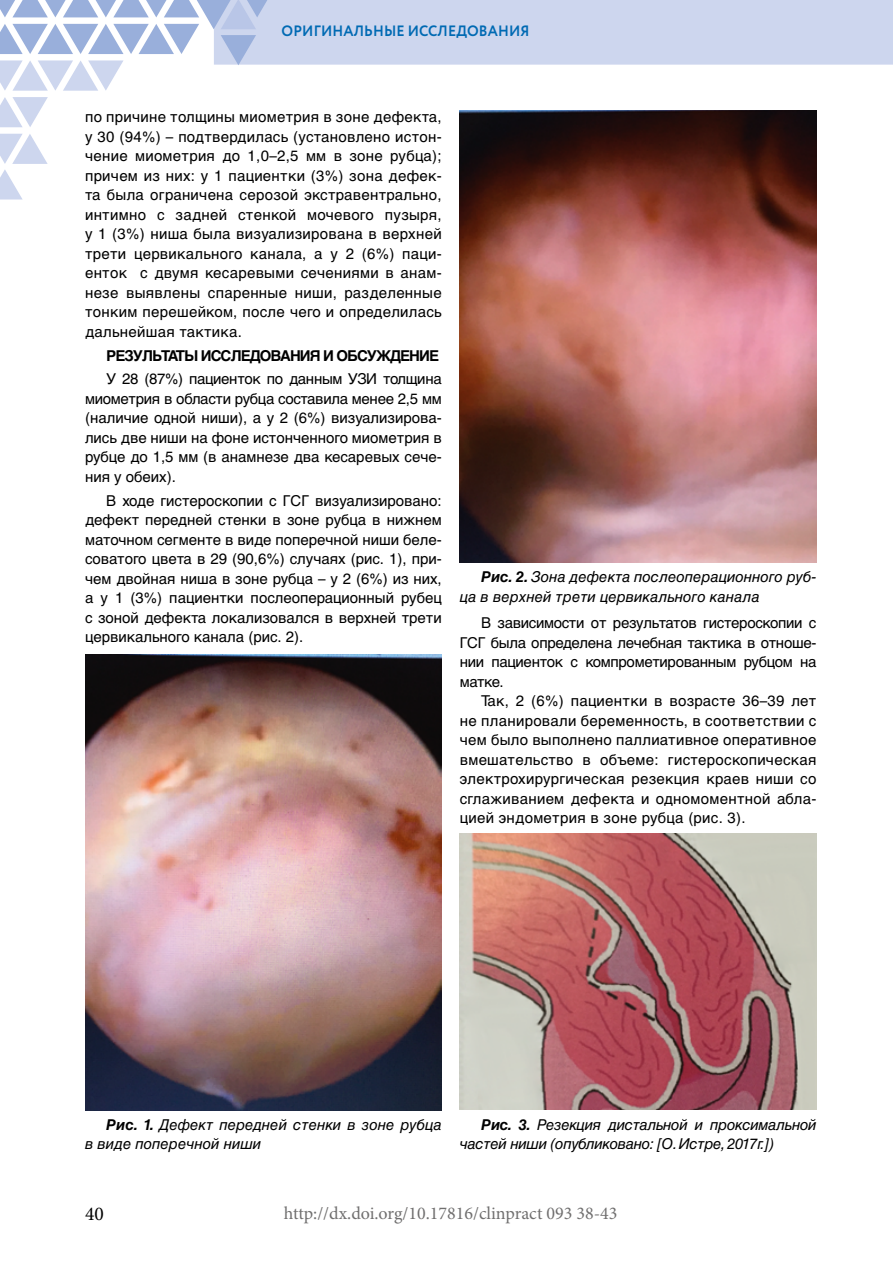
<style>
.page{position:relative;width:893px;height:1263px;background:#fff}
.page>*{position:absolute;margin:0;border:0;box-sizing:border-box;transform-origin:0 0}
.t1{font:19.5px "Minion Pro";color:#000}
.t2{font:18px "Minion Pro";color:#706f6f}
.t3{font:15px/19.5px "Helvetica Cyrillic";color:#000;text-align:justify}
.t4{font:italic 15px/19.5px "Helvetica Cyrillic";color:#000}
.t5{font:italic 15px/19.5px "Helvetica Cyrillic";letter-spacing:-.02em;color:#000}
.t6{font:700 15px "Helvetica Cyrillic";letter-spacing:-.06em;color:#000}
.t7{font:700 15px "Circe";letter-spacing:.01em;color:#006ab3;scale:.95 1}
.s1{font-weight:700}
</style>
<div class="page">
<svg style="left:0;top:97px;width:48px;height:30px"></svg>
<svg style="left:0;top:134px;width:48px;height:65px"></svg>
<svg style="left:0;top:0;width:893px;height:91px"></svg>
<img style="left:85px;top:655px;width:357px;height:456px">
<img style="left:460px;top:111px;width:356px;height:452px">
<img style="left:460px;top:833px;width:356px;height:277px">
<p class="t7" style="left:282px;top:21px;width:263px">ОРИГИНАЛЬНЫЕ ИССЛЕДОВАНИЯ</p>
<p class="t3" style="left:85px;top:107px;width:358px">по причине толщины миометрия в зоне дефекта, у 30 (94%) – подтвердилась (установлено истон&shy;чение миометрия до 1,0–2,5 мм в зоне рубца); причем из них: у 1 пациентки (3%) зона дефек&shy;та была ограничена серозой экстравентрально, интимно с задней стенкой мочевого пузыря, у 1 (3%) ниша была визуализирована в верхней трети цервикального канала, а у 2 (6%) паци&shy;енток с двумя кесаревыми сечениями в анам&shy;незе выявлены спаренные ниши, разделенные тонким перешейком, после чего и определилась дальнейшая тактика.</p>
<p class="t6" style="left:106px;top:347px;width:334px">РЕЗУЛЬТАТЫ ИССЛЕДОВАНИЯ И ОБСУЖДЕНИЕ</p>
<p class="t3" style="left:85px;top:369px;width:358px;text-indent:21px">У 28 (87%) пациенток по данным УЗИ толщина миометрия в области рубца составила менее 2,5 мм (наличие одной ниши), а у 2 (6%) визуализирова&shy;лись две ниши на фоне истонченного миометрия в рубце до 1,5 мм (в анамнезе два кесаревых сече&shy;ния у обеих).</p>
<p class="t3" style="left:85px;top:491px;width:358px;text-indent:21px">В ходе гистероскопии с ГСГ визуализировано: дефект передней стенки в зоне рубца в нижнем маточном сегменте в виде поперечной ниши беле&shy;соватого цвета в 29 (90,6%) случаях (рис. 1), при&shy;чем двойная ниша в зоне рубца – у 2 (6%) из них, а у 1 (3%) пациентки послеоперационный рубец с зоной дефекта локализовался в верхней трети цервикального канала (рис. 2).</p>
<p class="t4" style="left:460px;top:567px;width:358px;text-indent:21px"><span class="s1">Рис. 2.</span> Зона дефекта послеоперационного руб&shy;ца в верхней трети цервикального канала</p>
<p class="t3" style="left:460px;top:613px;width:358px;text-indent:21px">В зависимости от результатов гистероскопии с ГСГ была определена лечебная тактика в отноше&shy;нии пациенток с компрометированным рубцом на матке.</p>
<p class="t3" style="left:460px;top:691px;width:358px;text-indent:21px">Так, 2 (6%) пациентки в возрасте 36–39 лет не планировали беременность, в соответствии с чем было выполнено паллиативное оперативное вмешательство в объеме: гистероскопическая электрохирургическая резекция краев ниши со сглаживанием дефекта и одномоментной абла&shy;цией эндометрия в зоне рубца (рис. 3).</p>
<p class="t4" style="left:85px;top:1115px;width:358px;text-indent:21px"><span class="s1">Рис. 1.</span> Дефект передней стенки в зоне рубца в виде поперечной ниши</p>
<p class="t5" style="left:460px;top:1115px;width:358px;text-indent:21px"><span class="s1">Рис. 3.</span> Резекция дистальной и проксимальной частей ниши (опубликовано: [О. Истре, 2017г.])</p>
<h1 class="t1" style="left:85px;top:1200px;width:20px">40</h1>
<p class="t2" style="left:284px;top:1201px;width:335px">http://dx.doi.org/10.17816/clinpract 093 38-43</p>
</div>
